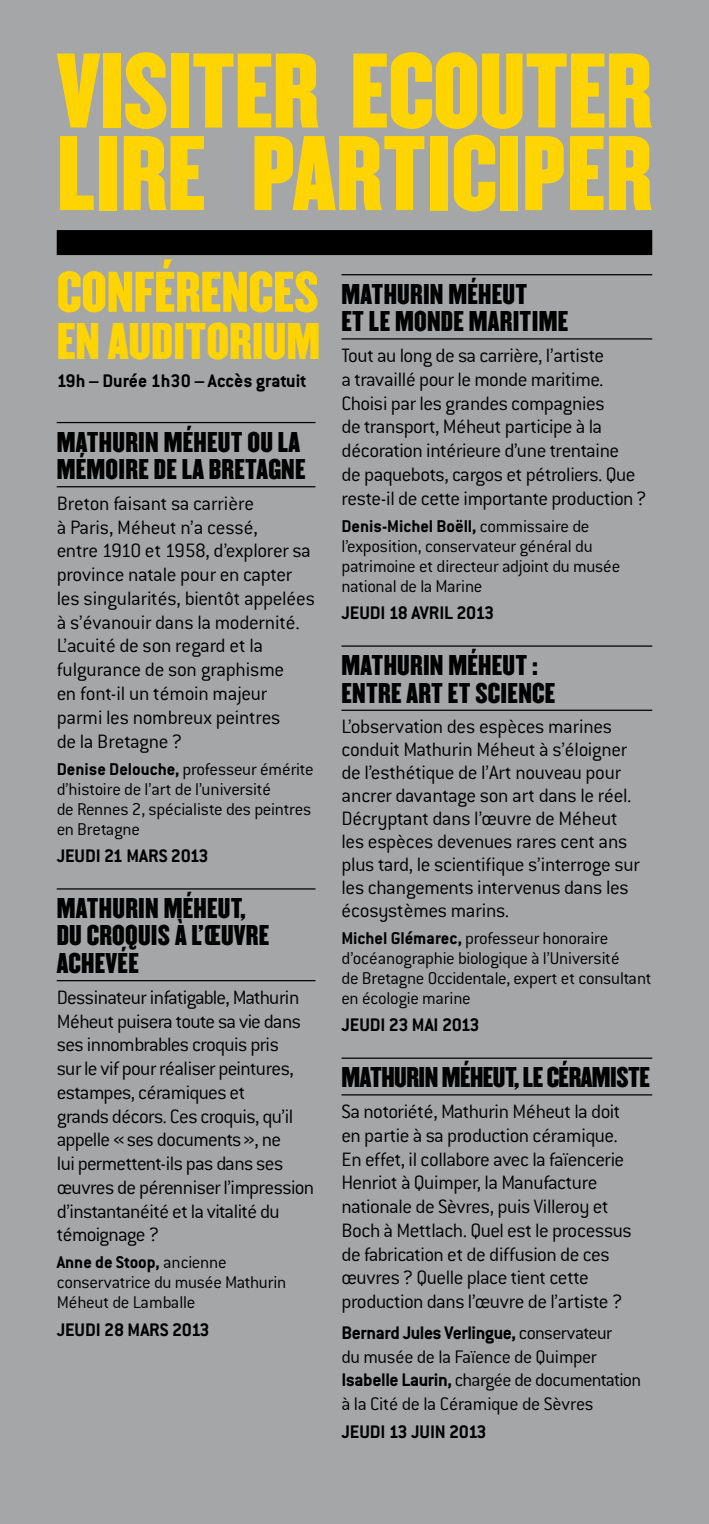
<style>
.page{position:relative;width:709px;height:1524px;background:#a4a6a8}
.page>*{position:absolute;margin:0;border:0;box-sizing:border-box;transform-origin:0 0}
.t1{font:92.5px "Champion HTF Welterweight";color:#ffd400}
.t2{font:50px "Champion HTF Welterweight";color:#ffd400}
.t3{font:45px "Champion HTF Welterweight";color:#ffd400}
.t4{font:25px/27.5px "Champion HTF Welterweight";letter-spacing:.01em;color:#000}
.t5{font:25px "Champion HTF Welterweight";letter-spacing:-.02em;color:#000}
.t6{font:300 21.25px/23.8px "Conduit ITC";letter-spacing:-.02em;color:#000}
.t7{font:300 20px/23.8px "Conduit ITC";letter-spacing:-.02em;color:#000}
.t8{font:700 20px "Conduit ITC";color:#000}
.t9{font:300 18.75px/20px "Conduit ITC";letter-spacing:-.015em;color:#000}
.s1{font-weight:700}
</style>
<div class="page">
<hr style="left:57px;top:422px;width:258px;height:1px;background:#000">
<hr style="left:57px;top:486px;width:258px;height:1px;background:#000">
<hr style="left:57px;top:888px;width:258px;height:1px;background:#000">
<hr style="left:57px;top:980px;width:258px;height:1px;background:#000">
<div style="left:57px;top:230px;width:595px;height:25px;background:#000"></div>
<hr style="left:341px;top:274px;width:311px;height:1px;background:#000">
<hr style="left:341px;top:338px;width:311px;height:1px;background:#000">
<hr style="left:341px;top:645px;width:311px;height:2px;background:#000">
<hr style="left:341px;top:709px;width:311px;height:2px;background:#000">
<hr style="left:341px;top:1057px;width:311px;height:2px;background:#000">
<hr style="left:341px;top:1094px;width:311px;height:1px;background:#000">
<h1 class="t1" style="left:57px;top:29px;width:39px">VISITER</h1>
<h1 class="t1" style="left:350px;top:29px;width:44px">ECOUTER</h1>
<h1 class="t1" style="left:57px;top:111px;width:37px">LIRE</h1>
<h1 class="t1" style="left:251px;top:111px;width:80px">PARTICI</h1>
<h1 class="t1" style="left:522px;top:111px;width:87px">PER</h1>
<h2 class="t2" style="left:57px;top:258px;width:263px">CONFÉRENCES</h2>
<h3 class="t3" style="left:57px;top:311px;width:262px">EN AUDITORIUM</h3>
<p class="t8" style="left:57px;top:369px;width:251px">19h – Durée 1h30 – Accès gratuit</p>
<p class="t4" style="left:57px;top:428px;width:250px">MATHURIN MÉHEUT OU LA<br>MÉMOIRE DE LA BRETAGNE</p>
<p class="t6" style="left:57px;top:491px;width:260px">Breton faisant sa carrière<br>à Paris, Méheut n’a cessé,<br>entre 1910 et 1958, d’explorer sa province natale pour en capter les singularités, bientôt appelées à s’évanouir dans la modernité.<br>L’acuité de son regard et la fulgurance de son graphisme<br>en font-il un témoin majeur parmi les nombreux peintres<br>de la Bretagne?</p>
<p class="t9" style="left:57px;top:759px;width:258px"><span class="s1">Denise Delouche,</span> professeur émérite d’histoire de l’art de l’université<br>de Rennes 2, spécialiste des peintres en Bretagne</p>
<p class="t8" style="left:57px;top:844px;width:153px">Jeudi 21 mars 2013</p>
<p class="t4" style="left:57px;top:895px;width:214px">MATHURIN MÉHEUT,<br>DU CROQUIS À L’ŒUVRE<br>ACHEVÉE</p>
<p class="t6" style="left:57px;top:985px;width:259px">Dessinateur infatigable, Mathurin<br>Méheut puisera toute sa vie dans ses innombrables croquis pris<br>sur le vif pour réaliser peintures, estampes, céramiques et<br>grands décors. Ces croquis, qu’il appelle «ses documents», ne<br>lui permettent-ils pas dans ses œuvres de pérenniser l’impression d’instantanéité et la vitalité du témoignage ?</p>
<p class="t9" style="left:57px;top:1252px;width:231px"><span class="s1">Anne de Stoop,</span> ancienne conservatrice du musée Mathurin<br>Méheut de Lamballe</p>
<p class="t8" style="left:57px;top:1318px;width:154px">Jeudi 28 mars 2013</p>
<p class="t4" style="left:341px;top:281px;width:228px">MATHURIN MÉHEUT<br>ET LE MONDE MARITIME</p>
<p class="t6" style="left:341px;top:344px;width:307px">Tout au long de sa carrière, l’artiste<br>a travaillé pour le monde maritime.<br>Choisi par les grandes compagnies<br>de transport, Méheut participe à la décoration intérieure d’une trentaine<br>de paquebots, cargos et pétroliers. Que reste-il de cette importante production?</p>
<p class="t9" style="left:341px;top:516px;width:280px"><span class="s1">Denis-Michel Boëll,</span> commissaire de l’exposition, conservateur général du patrimoine et directeur adjoint du musée national de la Marine</p>
<p class="t8" style="left:341px;top:601px;width:154px">Jeudi 18 avril 2013</p>
<p class="t4" style="left:341px;top:652px;width:215px">MATHURIN MÉHEUT :<br>ENTRE ART ET SCIENCE</p>
<p class="t6" style="left:341px;top:714px;width:300px;line-height:23px">L’observation des espèces marines conduit Mathurin Méheut à s’éloigner de l’esthétique de l’Art nouveau pour ancrer davantage son art dans le réel.<br>Décryptant dans l’œuvre de Méheut les espèces devenues rares cent ans plus tard, le scientifique s’interroge sur les changements intervenus dans les écosystèmes marins.</p>
<p class="t9" style="left:341px;top:928px;width:312px"><span class="s1">Michel Glémarec,</span> professeur honoraire d’océanographie biologique à l’Université<br>de Bretagne Occidentale, expert et consultant en écologie marine</p>
<p class="t8" style="left:341px;top:1013px;width:140px">Jeudi 23 mai 2013</p>
<p class="t5" style="left:341px;top:1060px;width:310px">MATHURIN MÉHEUT, LE CÉRAMISTE</p>
<p class="t6" style="left:341px;top:1099px;width:292px">Sa notoriété, Mathurin Méheut la doit en partie à sa production céramique.<br>En effet, il collabore avec la faïencerie Henriot à Quimper, la Manufacture nationale de Sèvres, puis Villeroy et Boch à Mettlach. Quel est le processus de fabrication et de diffusion de ces œuvres? Quelle place tient cette production dans l’œuvre de l’artiste ?</p>
<p class="t7" style="left:341px;top:1321px;width:301px"><span class="s1">Bernard Jules Verlingue,</span> conservateur<br>du musée de la Faïence de Quimper <span class="s1">Isabelle Laurin,</span> chargée de documentation à la Cité de la Céramique de Sèvres</p>
<p class="t8" style="left:341px;top:1419px;width:147px">Jeudi 13 juin 2013</p>
</div>
